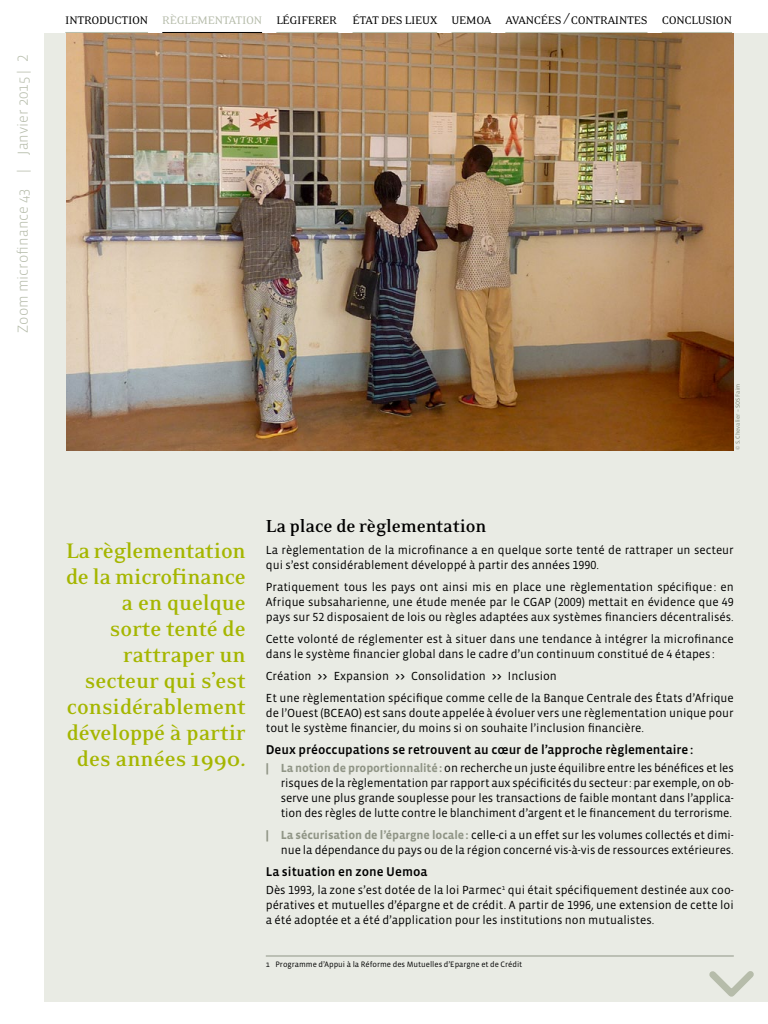
<style>
.page{position:relative;width:768px;height:1024px;background:#fff}
.page>*{position:absolute;margin:0;border:0;box-sizing:border-box;transform-origin:0 0}
.t1{font:700 24.1px/26px "Eidetic Neo";letter-spacing:-.005em;color:#a5b600;text-align:right}
.t2{font:700 20px "Eidetic Neo";letter-spacing:-.005em;color:#000}
.t3{font:300 14.8px "Vista Sans";color:#b6bcaa}
.t4{font:13px "Vista Sans Med";color:#000}
.t5{font:12.6px "Eidetic Neo";letter-spacing:-.02em;color:#000}
.t6{font:12px/15px "Vista Sans";color:#000}
.t7{font:8px "Vista Sans";color:#000}
.t8{font:6px "Vista Sans Reg";color:#909586}
.s1{font-family:"Vista Sans Alt"}
.s2{color:#b6bcaa}
.s3{font-size:18px}
.s4{font-family:"Vista Sans Med"}
.s5{font-weight:900;color:#909586}
.s6{font-weight:700;color:#909586}
</style>
<div class="page">
<div style="left:44px;top:33px;width:724px;height:969px;background:#e9ebe4"></div>
<hr style="left:266px;top:956px;width:468px;height:1px;background:#909586">
<img style="left:66px;top:33px;width:668px;height:417px">
<hr style="left:65px;top:32px;width:83px;height:1px;background:#b6bcaa">
<hr style="left:162px;top:32px;width:100px;height:1px;background:#000">
<hr style="left:276px;top:32px;width:62px;height:1px;background:#b6bcaa">
<hr style="left:353px;top:32px;width:84px;height:1px;background:#b6bcaa">
<hr style="left:451px;top:32px;width:40px;height:1px;background:#b6bcaa">
<hr style="left:505px;top:32px;width:143px;height:1px;background:#b6bcaa">
<hr style="left:662px;top:32px;width:70px;height:1px;background:#b6bcaa">
<svg style="left:709px;top:971px;width:45px;height:26px"></svg>
<p class="t3" style="left:15px;top:333px;width:279px;rotate:-90deg">Zoom microfinance 43 | Janvier 2015 | <span class="s1">2</span></p>
<p class="t5" style="left:65px;top:14px;width:668px">INTRODUCTION <span class="s2">RÈGLEMENTATION</span> LÉGIFERER ÉTAT DES LIEUX UEMOA AVANCÉES <span class="s3">/</span>CONTRAINTES CONCLUSION</p>
<p class="t8" style="left:735px;top:450px;width:68px;rotate:-90deg">© S. Chevalier – SOS Faim</p>
<h1 class="t1" style="left:66px;top:538px;width:181px">La règlementation de la microfinance a en quelque sorte tenté de rattraper un secteur qui s’est considérablement développé à partir des années 1990.</h1>
<h2 class="t2" style="left:266px;top:516px;width:222px">La place de règlementation</h2>
<p class="t6" style="left:266px;top:543px;width:470px">La règlementation de la microfinance a en quelque sorte tenté de rattraper un secteur qui s’est considérablement développé à partir des années <span class="s1">1990</span>.</p>
<p class="t6" style="left:266px;top:580px;width:470px;text-align:justify">Pratiquement tous les pays ont ainsi mis en place une règlementation spécifique: en Afrique subsaharienne, une étude menée par le CGAP (<span class="s1">2009</span>) mettait en évidence que <span class="s1">49 </span>pays sur <span class="s1">52</span> disposaient de lois ou règles adaptées aux systèmes financiers décentralisés.</p>
<p class="t6" style="left:266px;top:632px;width:470px">Cette volonté de réglementer est à situer dans une tendance à intégrer la microfinance dans le système financier global dans le cadre d’un continuum constitué de <span class="s1">4</span> étapes :</p>
<p class="t6" style="left:266px;top:666px;width:470px;line-height:22px">Création <span class="s4">&gt;&gt;</span> Expansion <span class="s4">&gt;&gt;</span> Consolidation <span class="s4">&gt;&gt;</span> Inclusion<br>Et une règlementation spécifique comme celle de la Banque Centrale des États d’Afrique</p>
<p class="t6" style="left:266px;top:706px;width:470px">de l’Ouest (BCEAO) est sans doute appelée à évoluer vers une règlementation unique pour tout le système financier, du moins si on souhaite l’inclusion financière.</p>
<p class="t4" style="left:266px;top:743px;width:429px">Deux préoccupations se retrouvent au cœur de l’approche règlementaire:</p>
<p class="t6" style="left:281px;top:761px;width:455px;text-align:justify;text-indent:-15px"><span class="s5">|</span> <span class="s6">La notion de proportionnalité:</span> on recherche un juste équilibre entre les bénéfices et les risques de la règlementation par rapport aux spécificités du secteur: par exemple, on ob&shy;serve une plus grande souplesse pour les transactions de faible montant dans l’applica&shy;tion des règles de lutte contre le blanchiment d’argent et le financement du terrorisme.</p>
<p class="t6" style="left:266px;top:828px;width:470px;text-align:right"><span class="s5">|</span> <span class="s6">La sécurisation de l’épargne locale:</span> celle-ci a un effet sur les volumes collectés et dimi&shy;nue la dépendance du pays ou de la région concerné vis-à-vis de ressources extérieures.</p>
<p class="t4" style="left:266px;top:865px;width:163px">La situation en zone Uemoa</p>
<p class="t6" style="left:266px;top:883px;width:470px;text-align:justify">Dès <span class="s1">1993</span>, la zone s’est dotée de la loi Parmec<sup>1</sup> qui était spécifiquement destinée aux coo&shy;pératives et mutuelles d’épargne et de crédit. A partir de <span class="s1">1996</span>, une extension de cette loi a été adoptée et a été d’application pour les institutions non mutualistes.</p>
<p class="t7" style="left:266px;top:960px;width:258px">1 Programme d’Appui à la Réforme des Mutuelles d’Epargne et de Crédit</p>
</div>
